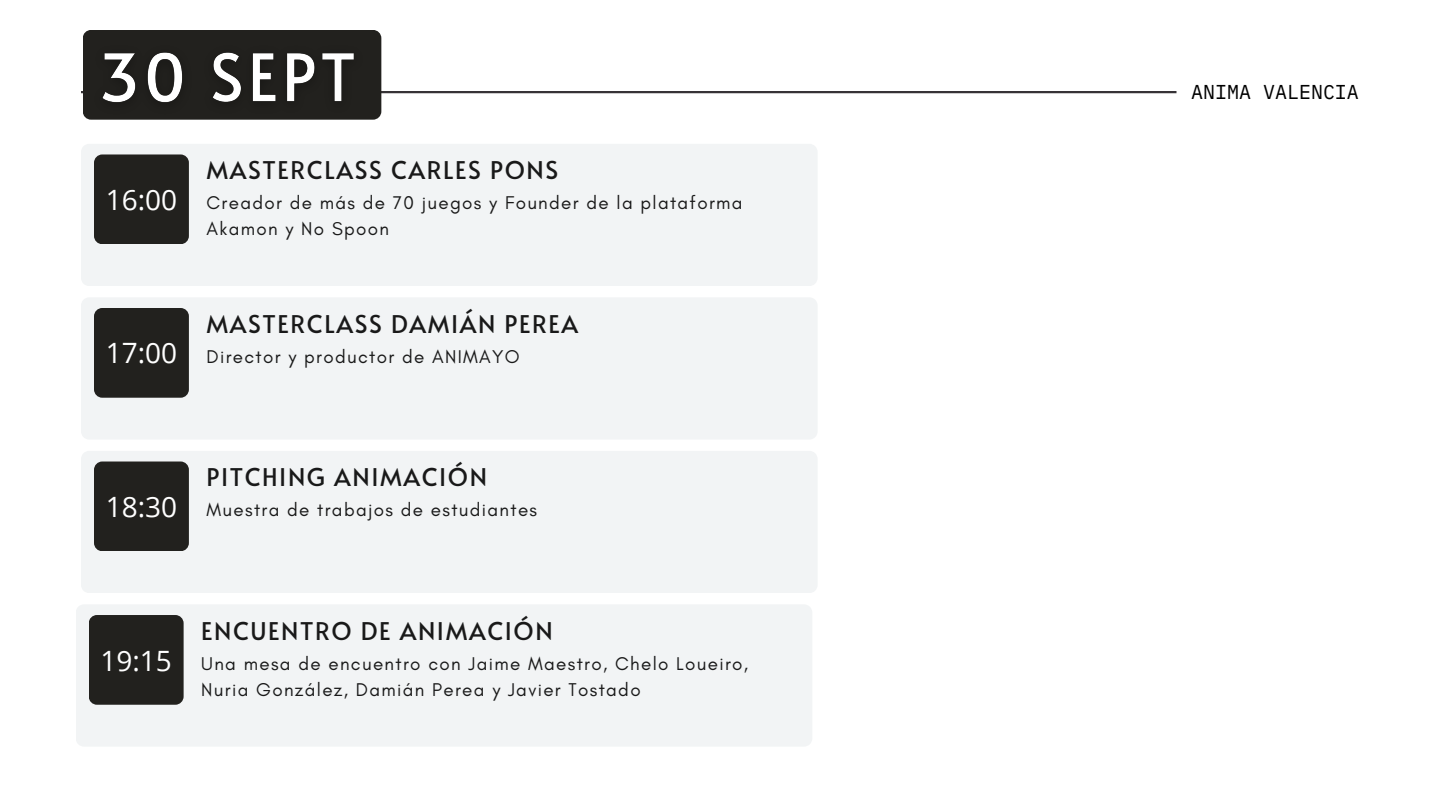
<style>
.page{position:relative;width:1440px;height:810px;background:#fff}
.page>*{position:absolute;margin:0;border:0;box-sizing:border-box;transform-origin:0 0}
.t1{font:28px "Open Sans";color:#fff}
.t2{font:24.4px "Alata";letter-spacing:.065em;color:#191919}
.t3{font:20px "IBM Plex Mono";color:#000}
.t4{font:18.8px/25.9px "Glacial Indifference";letter-spacing:.07em;color:#191919}
</style>
<div class="page">
<div style="left:81px;top:144px;width:736px;height:142px;background:#f2f4f5"></div>
<hr style="left:81px;top:91px;width:1096px;height:2px;background:#363336">
<div style="left:83px;top:30px;width:298px;height:90px;background:#22211e;border-radius:8px"></div>
<img style="left:87px;top:30px;width:284px;height:90px">
<div style="left:94px;top:154px;width:95px;height:90px;background:#22211e;border-radius:8px"></div>
<div style="left:81px;top:298px;width:736px;height:141px;background:#f2f4f5"></div>
<div style="left:94px;top:308px;width:95px;height:90px;background:#22211e;border-radius:8px"></div>
<div style="left:81px;top:451px;width:736px;height:142px;background:#f2f4f5"></div>
<div style="left:94px;top:462px;width:95px;height:89px;background:#22211e;border-radius:8px"></div>
<div style="left:76px;top:605px;width:736px;height:141px;background:#f2f4f5"></div>
<div style="left:89px;top:615px;width:95px;height:90px;background:#22211e;border-radius:8px"></div>
<h4 class="t3" style="left:1191px;top:79px;width:169px">ANIMA VALENCIA</h4>
<h3 class="t2" style="left:207px;top:152px;width:353px">MASTERCLASS CARLES PONS</h3>
<p class="t1" style="left:106px;top:180px;width:73px">16:00</p>
<h2 class="t4" style="left:207px;top:190px;width:538px">Creador de más de 70 juegos y Founder de la plataforma<br>Akamon y No Spoon</h2>
<h3 class="t2" style="left:207px;top:306px;width:373px">MASTERCLASS DAMIÁN PEREA</h3>
<p class="t1" style="left:106px;top:334px;width:73px">17:00</p>
<h2 class="t4" style="left:207px;top:343px;width:315px">Director y productor de ANIMAYO</h2>
<h3 class="t2" style="left:207px;top:459px;width:282px">PITCHING ANIMACIÓN</h3>
<p class="t1" style="left:106px;top:487px;width:73px">18:30</p>
<h2 class="t4" style="left:207px;top:497px;width:332px">Muestra de trabajos de estudiantes</h2>
<h3 class="t2" style="left:201px;top:613px;width:353px">ENCUENTRO DE ANIMACIÓN</h3>
<p class="t1" style="left:100px;top:641px;width:73px">19:15</p>
<h2 class="t4" style="left:201px;top:650px;width:549px">Una mesa de encuentro con Jaime Maestro, Chelo Loueiro,<br>Nuria González, Damián Perea y Javier Tostado</h2>
</div>
